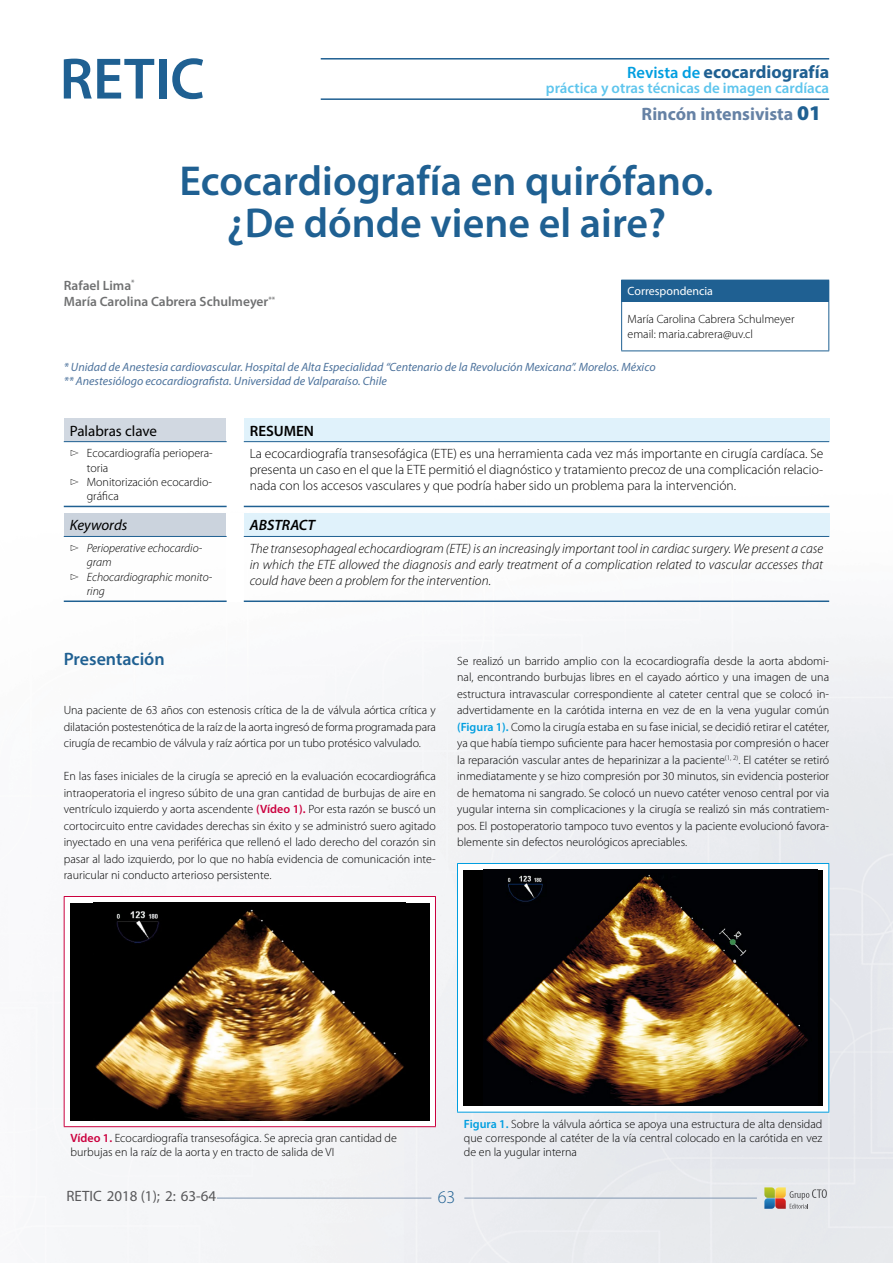
<style>
.page{position:relative;width:893px;height:1263px;background:#fff}
.page>*{position:absolute;margin:0;border:0;box-sizing:border-box;transform-origin:0 0}
.t1{font:600 42px/42px "Myriad Pro";color:#1f6092;text-align:center}
.t2{font:700 18px "Myriad Pro";color:#1f6092}
.t3{font:700 18px "Myriad Pro";color:#6682a5}
.t4{font:600 18px "Myriad Pro";color:#1f6092}
.t5{font:300 18px "Myriad Pro";color:#1f6092}
.t6{font:600 15px "Myriad Pro";color:#5ec5ed}
.t7{font:15px "Myriad Pro";color:#58585a}
.t8{font:15px "Myriad Pro";color:#000}
.t9{font:italic 15px "Myriad Pro";color:#000}
.t10{font:italic 600 15px "Myriad Pro";color:#000}
.t11{font:600 15px "Myriad Pro";color:#000}
.t12{font:300 13.5px/16.2px "Myriad Pro";color:#000;text-align:justify}
.t13{font:italic 300 13.5px/16.2px "Myriad Pro";color:#000;text-align:justify}
.t14{font:600 13.5px/16.2px "Myriad Pro";color:#707172}
.t15{font:300 12px/16.5px "Myriad Pro";color:#000;text-align:justify}
.t16{font:italic 12px/14.4px "Myriad Pro";color:#4c729c}
.t17{font:italic 300 12px "Myriad Pro";color:#000}
.t18{font:12px "Myriad Pro";color:#fff}
.s1{font-weight:600;font-size:16.5px;color:#009ee0}
.s2{font-weight:900;font-size:21px;color:#1f6092}
.s3{font-weight:600;color:#cb003e}
.s4{font-weight:600;color:#009ee0}
</style>
<div class="page">
<img style="left:63px;top:58px;width:830px;height:1205px">
<svg style="left:764px;top:1187px;width:63px;height:22px"></svg>
<hr style="left:464px;top:1198px;width:293px;height:1px;background:#7e94b0">
<hr style="left:321px;top:58px;width:508px;height:2px;background:#1f6092">
<hr style="left:321px;top:98px;width:508px;height:2px;background:#1f6092">
<hr style="left:217px;top:1198px;width:214px;height:1px;background:#7e94b0">
<svg style="left:64px;top:59px;width:90px;height:40px"></svg>
<div style="left:159px;top:59px;width:7px;height:40px;background:#1f6092"></div>
<svg style="left:172px;top:58px;width:31px;height:41px"></svg>
<div style="left:64px;top:896px;width:371px;height:231px;background:#fff"></div>
<hr style="left:64px;top:896px;width:372px;height:1px;background:#cb003e">
<hr style="left:64px;top:897px;width:1px;height:229px;background:#cb003e">
<hr style="left:435px;top:897px;width:1px;height:229px;background:#cb003e">
<hr style="left:64px;top:1126px;width:372px;height:1px;background:#cb003e">
<div style="left:70px;top:903px;width:359px;height:217px;background:#000"></div>
<img style="left:95px;top:909px;width:309px;height:211px">
<div style="left:457px;top:863px;width:372px;height:249px;background:#fff"></div>
<hr style="left:457px;top:863px;width:372px;height:1px;background:#009ee0">
<hr style="left:457px;top:864px;width:1px;height:248px;background:#009ee0">
<hr style="left:828px;top:864px;width:1px;height:248px;background:#009ee0">
<hr style="left:457px;top:1112px;width:372px;height:1px;background:#009ee0">
<div style="left:463px;top:870px;width:360px;height:236px;background:#000"></div>
<img style="left:486px;top:874px;width:322px;height:232px">
<div style="left:64px;top:418px;width:163px;height:24px;background:#d1d8e1"></div>
<div style="left:227px;top:418px;width:17px;height:88px;background:#fff"></div>
<div style="left:244px;top:418px;width:585px;height:24px;background:#e0f2fb"></div>
<hr style="left:244px;top:441px;width:585px;height:1px;background:#1f6092">
<hr style="left:244px;top:506px;width:585px;height:1px;background:#1f6092">
<hr style="left:64px;top:441px;width:163px;height:1px;background:#1f6092">
<hr style="left:64px;top:506px;width:163px;height:1px;background:#1f6092">
<div style="left:64px;top:513px;width:163px;height:23px;background:#cbd3dd"></div>
<div style="left:227px;top:513px;width:17px;height:88px;background:#fff"></div>
<div style="left:244px;top:513px;width:585px;height:23px;background:#e0f2fb"></div>
<hr style="left:244px;top:536px;width:585px;height:1px;background:#1f6092">
<hr style="left:244px;top:600px;width:585px;height:2px;background:#1f6092">
<hr style="left:64px;top:536px;width:163px;height:1px;background:#1f6092">
<hr style="left:64px;top:600px;width:163px;height:2px;background:#1f6092">
<div style="left:622px;top:280px;width:207px;height:21px;background:#1f6092"></div>
<svg style="left:621px;top:280px;width:1px;height:21px"></svg>
<hr style="left:621px;top:301px;width:208px;height:1px;background:#1f6092">
<hr style="left:621px;top:301px;width:1px;height:49px;background:#1f6092">
<hr style="left:828px;top:301px;width:1px;height:49px;background:#1f6092">
<hr style="left:621px;top:350px;width:208px;height:1px;background:#1f6092">
<h2 class="t2" style="left:627px;top:60px;width:204px"><span class="s1">Revista de</span> ecocardiografía</h2>
<p class="t6" style="left:546px;top:78px;width:285px">práctica y otras técnicas de imagen cardíaca</p>
<h2 class="t3" style="left:641px;top:102px;width:181px">Rincón intensivista <span class="s2">01</span></h2>
<h1 class="t1" style="left:179px;top:158px;width:536px">Ecocardiografía en quirófano. ¿De dónde viene el aire?</h1>
<p class="t14" style="left:64px;top:277px;width:213px">Rafael Lima<sup>*<br></sup>María Carolina Cabrera Schulmeyer<sup>**</sup></p>
<p class="t18" style="left:628px;top:284px;width:87px">Correspondencia</p>
<p class="t15" style="left:628px;top:312px;width:168px;line-height:14.4px">María Carolina Cabrera Schulmeyer email: maria.cabrera@uv.cl</p>
<p class="t16" style="left:64px;top:359px;width:593px">* Unidad de Anestesia cardiovascular. Hospital de Alta Especialidad “Centenario de la Revolución Mexicana”. Morelos. México ** Anestesiólogo ecocardiografista. Universidad de Valparaíso. Chile</p>
<p class="t8" style="left:70px;top:421px;width:89px">Palabras clave</p>
<p class="t11" style="left:250px;top:421px;width:66px">RESUMEN</p>
<p class="t15" style="left:70px;top:445px;width:145px">▻ Ecocardiografía periopera-</p>
<p class="t15" style="left:87px;top:460px;width:23px">toria</p>
<p class="t15" style="left:70px;top:474px;width:144px">▻ Monitorización ecocardio-</p>
<p class="t15" style="left:87px;top:488px;width:34px">gráfica</p>
<p class="t12" style="left:250px;top:445px;width:575px">La ecocardiografía transesofágica (ETE) es una herramienta cada vez más importante en cirugía cardíaca. Se presenta un caso en el que la ETE permitió el diagnóstico y tratamiento precoz de una complicación relacio&shy;nada con los accesos vasculares y que podría haber sido un problema para la intervención.</p>
<p class="t9" style="left:70px;top:516px;width:59px">Keywords</p>
<p class="t10" style="left:250px;top:516px;width:67px">ABSTRACT</p>
<p class="t17" style="left:70px;top:542px;width:134px">▻ Perioperative echocardio-</p>
<p class="t17" style="left:87px;top:556px;width:26px">gram</p>
<p class="t17" style="left:70px;top:570px;width:144px">▻ Echocardiographic monito-</p>
<p class="t17" style="left:87px;top:585px;width:20px">ring</p>
<p class="t13" style="left:250px;top:540px;width:575px">The transesophageal echocardiogram (ETE) is an increasingly important tool in cardiac surgery. We present a case in which the ETE allowed the diagnosis and early treatment of a complication related to vascular accesses that could have been a problem for the intervention.</p>
<h2 class="t4" style="left:64px;top:647px;width:102px">Presentación</h2>
<p class="t15" style="left:64px;top:702px;width:374px">Una paciente de 63 años con estenosis crítica de la de válvula aórtica crítica y dilatación postestenótica de la raíz de la aorta ingresó de forma programada para cirugía de recambio de válvula y raíz aórtica por un tubo protésico valvulado.</p>
<p class="t15" style="left:64px;top:768px;width:374px">En las fases iniciales de la cirugía se apreció en la evaluación ecocardiográfica intraoperatoria el ingreso súbito de una gran cantidad de burbujas de aire en ventrículo izquierdo y aorta ascendente <span class="s3">(Vídeo 1).</span> Por esta razón se buscó un cortocircuito entre cavidades derechas sin éxito y se administró suero agitado inyectado en una vena periférica que rellenó el lado derecho del corazón sin pasar al lado izquierdo, por lo que no había evidencia de comunicación inte&shy;rauricular ni conducto arterioso persistente.</p>
<p class="t15" style="left:457px;top:652px;width:374px">Se realizó un barrido amplio con la ecocardiografía desde la aorta abdomi&shy;nal, encontrando burbujas libres en el cayado aórtico y una imagen de una estructura intravascular correspondiente al cateter central que se colocó in&shy;advertidamente en la carótida interna en vez de en la vena yugular común <span class="s4">(Figura 1).</span> Como la cirugía estaba en su fase inicial, se decidió retirar el catéter, ya que había tiempo suficiente para hacer hemostasia por compresión o hacer la reparación vascular antes de heparinizar a la paciente<sup>(1,</sup> <sup>2)</sup>. El catéter se retiró inmediatamente y se hizo compresión por 30 minutos, sin evidencia posterior de hematoma ni sangrado. Se colocó un nuevo catéter venoso central por via yugular interna sin complicaciones y la cirugía se realizó sin más contratiem&shy;pos. El postoperatorio tampoco tuvo eventos y la paciente evolucionó favora&shy;blemente sin defectos neurológicos apreciables.</p>
<p class="t15" style="left:71px;top:1131px;width:328px;line-height:14.4px"><span class="s3">Vídeo 1.</span> Ecocardiografía transesofágica. Se aprecia gran cantidad de burbujas en la raíz de la aorta y en tracto de salida de VI</p>
<p class="t15" style="left:464px;top:1116px;width:360px;line-height:14.4px"><span class="s4">Figura 1.</span> Sobre la válvula aórtica se apoya una estructura de alta densidad que corresponde al catéter de la vía central colocado en la carótida en vez de en la yugular interna</p>
<p class="t7" style="left:66px;top:1187px;width:151px">RETIC 2018 (1); 2: 63-64</p>
<h2 class="t5" style="left:438px;top:1187px;width:19px">63</h2>
</div>
